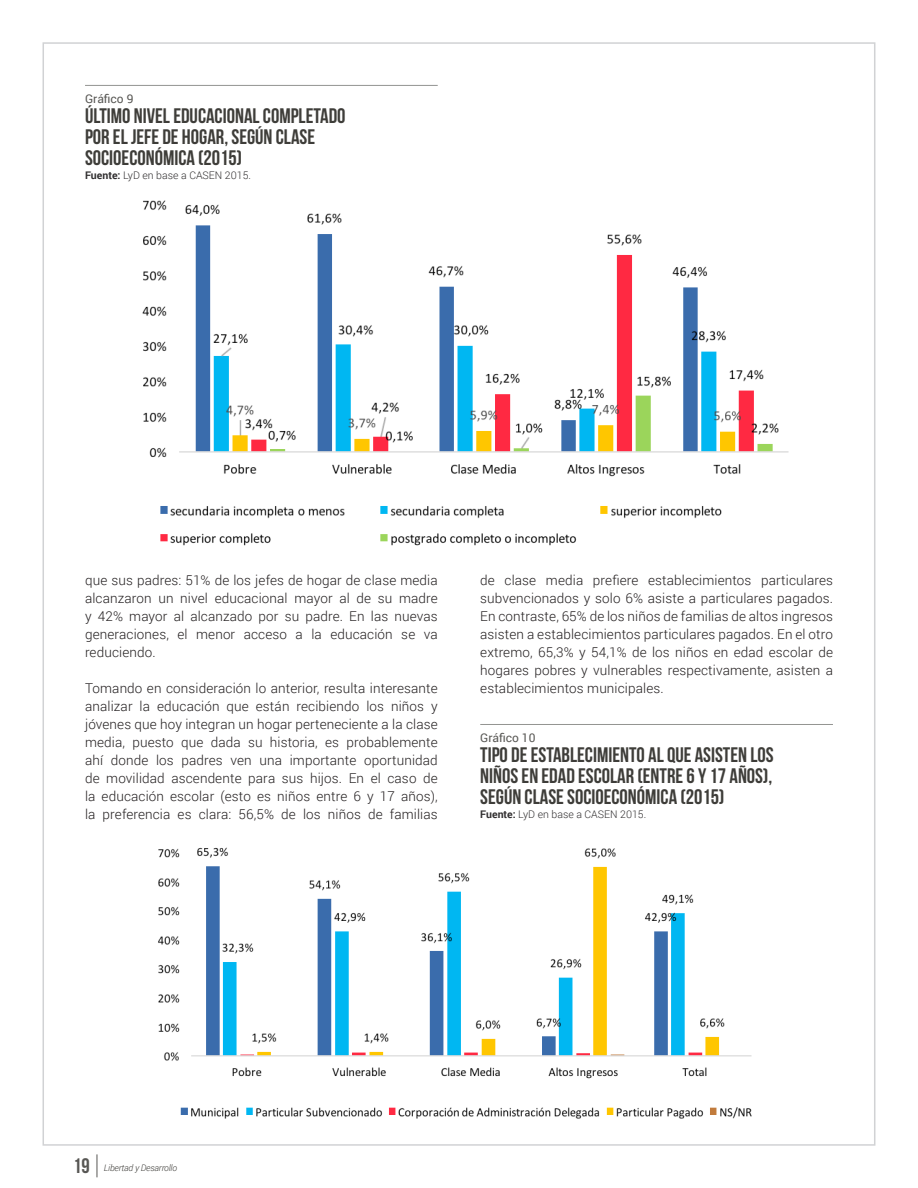
<style>
.page{position:relative;width:918px;height:1188px;background:#fff}
.page>*{position:absolute;margin:0;border:0;box-sizing:border-box;transform-origin:0 0}
.t1{font:21px/21px "Bebas Neue";color:#3e3d39}
.t2{font:21px "Bebas Neue";color:#585754}
.t3{font:300 13.5px/18px "Roboto";letter-spacing:.01em;color:#231f20;text-align:justify}
.t4{font:12px "Roboto";color:#585754}
.t5{font:300 10.5px "Roboto";color:#312f30}
.t6{font:italic 300 9px "Roboto";letter-spacing:-.02em;color:#3e3d39}
.s1{font-weight:700}
</style>
<div class="page">
<svg style="left:97px;top:1154px;width:1px;height:23px"></svg>
<hr style="left:85px;top:85px;width:353px;height:1px;background:#939491">
<img style="left:142px;top:200px;width:647px;height:346px">
<img style="left:180px;top:1107px;width:572px;height:12px">
<hr style="left:480px;top:724px;width:353px;height:1px;background:#939491">
<img style="left:158px;top:847px;width:594px;height:232px">
<p class="t4" style="left:85px;top:90px;width:50px">Gráfico 9</p>
<p class="t1" style="left:85px;top:105px;width:262px">ÚLTIMO NIVEL EDUCACIONAL COMPLETADO</p>
<p class="t1" style="left:85px;top:126px;width:232px">POR EL JEFE DE HOGAR, SEGÚN CLASE<br>SOCIOECONÓMICA (2015)</p>
<p class="t5" style="left:85px;top:168px;width:168px"><span class="s1">Fuente:</span> LyD en base a CASEN 2015.</p>
<p class="t3" style="left:85px;top:571px;width:354px">que sus padres: 51% de los jefes de hogar de clase media alcanzaron un nivel educacional mayor al de su madre y 42% mayor al alcanzado por su padre. En las nuevas generaciones, el menor acceso a la educación se va reduciendo.</p>
<p class="t3" style="left:85px;top:679px;width:354px">Tomando en consideración lo anterior, resulta interesante analizar la educación que están recibiendo los niños y jóvenes que hoy integran un hogar perteneciente a la clase media, puesto que dada su historia, es probablemente ahí donde los padres ven una importante oportunidad de movilidad ascendente para sus hijos. En el caso de la educación escolar (esto es niños entre 6 y 17 años), la preferencia es clara: 56,5% de los niños de familias</p>
<p class="t3" style="left:480px;top:571px;width:354px">de clase media prefiere establecimientos particulares subvencionados y solo 6% asiste a particulares pagados.<br>En contraste, 65% de los niños de familias de altos ingresos asisten a establecimientos particulares pagados. En el otro extremo, 65,3% y 54,1% de los niños en edad escolar de hogares pobres y vulnerables respectivamente, asisten a establecimientos municipales.</p>
<p class="t4" style="left:480px;top:729px;width:57px">Gráfico 10</p>
<p class="t1" style="left:480px;top:744px;width:295px">TIPO DE ESTABLECIMIENTO AL QUE ASISTEN LOS<br>NIÑOS EN EDAD ESCOLAR (ENTRE 6 Y 17 AÑOS),</p>
<p class="t1" style="left:480px;top:786px;width:246px">SEGÚN CLASE SOCIOECONÓMICA (2015)</p>
<p class="t5" style="left:480px;top:807px;width:168px"><span class="s1">Fuente:</span> LyD en base a CASEN 2015.</p>
<p class="t2" style="left:73px;top:1155px;width:18px">19</p>
<p class="t6" style="left:104px;top:1162px;width:75px">Libertad y Desarrollo</p>
</div>
